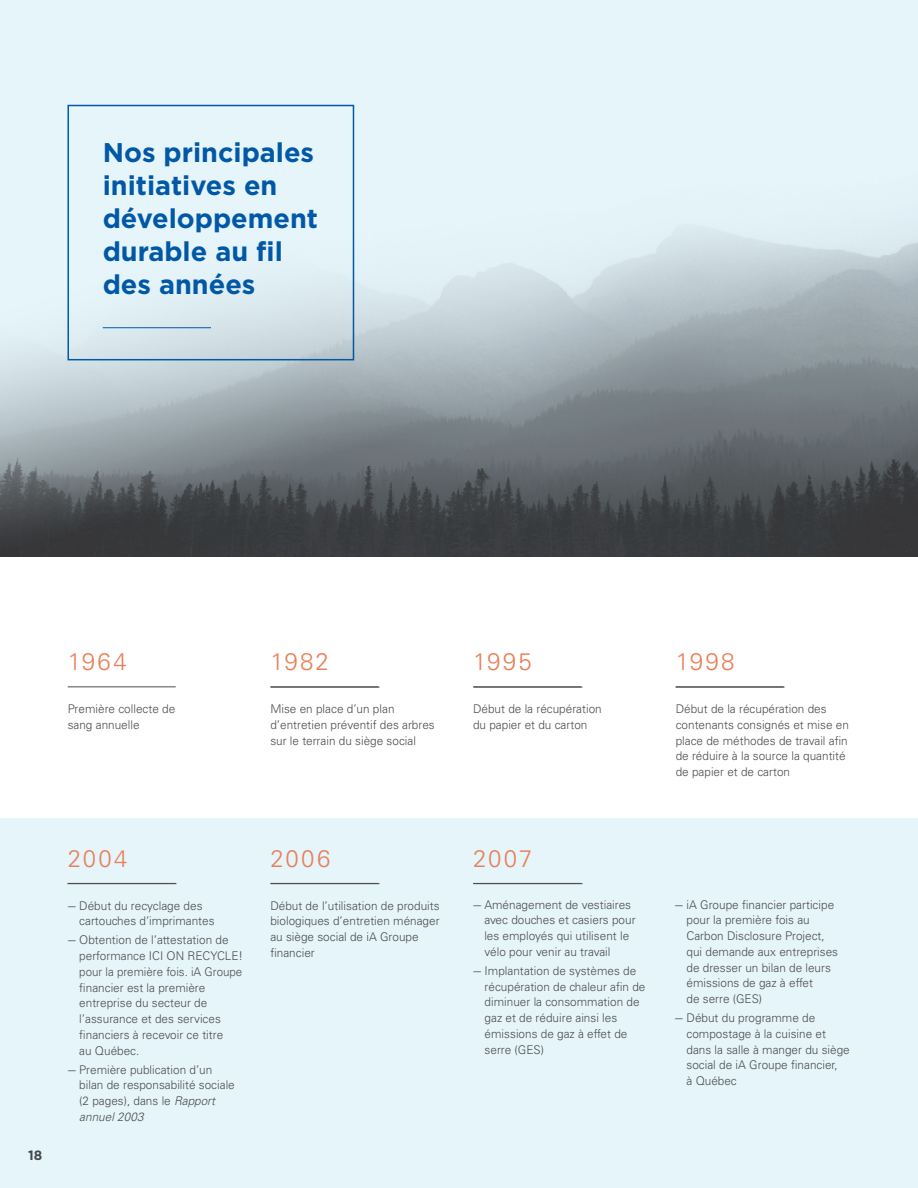
<style>
.page{position:relative;width:918px;height:1188px;background:#fff}
.page>*{position:absolute;margin:0;border:0;box-sizing:border-box;transform-origin:0 0}
.t1{font:700 27px/33px "Gotham";color:#0158a6}
.t2{font:300 24px "Univers";letter-spacing:.1em;color:#e88059}
.t3{font:700 13.5px "Gotham";color:#4b4c4d}
.t4{font:300 12px/15.8px "Univers";color:#4b4c4d;scale:2.5 1}
.t5{font:300 12px/15.8px "Univers";color:#4b4c4d}
.s1{font-style:italic}
</style>
<div class="page">
<div style="left:0;top:819px;width:918px;height:369px;background:#e6f5fa"></div>
<hr style="left:68px;top:686px;width:108px;height:1px;background:#4b4c4d">
<hr style="left:270px;top:686px;width:108px;height:1px;background:#4b4c4d">
<hr style="left:270px;top:883px;width:108px;height:1px;background:#4b4c4d">
<hr style="left:473px;top:686px;width:108px;height:1px;background:#4b4c4d">
<hr style="left:676px;top:686px;width:108px;height:1px;background:#4b4c4d">
<hr style="left:473px;top:883px;width:108px;height:1px;background:#4b4c4d">
<hr style="left:68px;top:883px;width:109px;height:1px;background:#4b4c4d">
<hr style="left:271px;top:687px;width:109px;height:1px;background:#4b4c4d">
<hr style="left:271px;top:883px;width:109px;height:1px;background:#4b4c4d">
<hr style="left:474px;top:687px;width:109px;height:1px;background:#4b4c4d">
<hr style="left:474px;top:883px;width:109px;height:1px;background:#4b4c4d">
<hr style="left:676px;top:687px;width:109px;height:1px;background:#4b4c4d">
<div style="left:0;top:0;width:918px;height:556px;background:#e6f5fa"></div>
<img style="left:0;top:124px;width:918px;height:432px">
<hr style="left:103px;top:327px;width:108px;height:1px;background:#0158a6">
<div style="left:68px;top:105px;width:286px;height:255px;border:2px solid #0158a6"></div>
<h1 class="t1" style="left:103px;top:135px;width:217px">Nos principales initiatives en développement durable au fil des années</h1>
<h2 class="t2" style="left:68px;top:647px;width:61px">1964</h2>
<p class="t5" style="left:68px;top:701px;width:109px">Première collecte de sang annuelle</p>
<h2 class="t2" style="left:270px;top:647px;width:60px">1982</h2>
<p class="t5" style="left:270px;top:701px;width:166px">Mise en place d’un plan d’entretien préventif des arbres sur le terrain du siège social</p>
<p class="t3" style="left:28px;top:1147px;width:16px">18</p>
<h2 class="t2" style="left:68px;top:844px;width:61px">2004</h2>
<p class="t4" style="left:79px;top:897px;width:56px;text-indent:-12px">-Début du recyclage des cartouches d’imprimantes</p>
<p class="t4" style="left:79px;top:932px;width:67px;text-indent:-12px">-Obtention de l’attestation de performance ICI ON RECYCLE! pour la première fois. iA Groupe financier est la première entreprise du secteur de l’assurance et des services financiers à recevoir ce titre<br>au Québec.</p>
<p class="t4" style="left:79px;top:1061px;width:64px;text-indent:-12px">-Première publication d’un bilan de responsabilité sociale (2 pages), dans le <span class="s1">Rapport annuel 2003</span></p>
<h2 class="t2" style="left:270px;top:844px;width:62px">2006</h2>
<p class="t5" style="left:270px;top:897px;width:171px">Début de l’utilisation de produits biologiques d’entretien ménager au siège social de iA Groupe financier</p>
<h2 class="t2" style="left:473px;top:647px;width:60px">1995</h2>
<p class="t5" style="left:473px;top:701px;width:130px">Début de la récupération du papier et du carton</p>
<h2 class="t2" style="left:473px;top:844px;width:60px">2007</h2>
<p class="t4" style="left:484px;top:897px;width:62px;text-indent:-11px">-Aménagement de vestiaires avec douches et casiers pour les employés qui utilisent le vélo pour venir au travail</p>
<p class="t4" style="left:485px;top:963px;width:66px;text-indent:-12px">-Implantation de systèmes de récupération de chaleur afin de diminuer la consommation de gaz et de réduire ainsi les émissions de gaz à effet de serre (GES)</p>
<h2 class="t2" style="left:676px;top:647px;width:60px">1998</h2>
<p class="t5" style="left:676px;top:701px;width:175px">Début de la récupération des contenants consignés et mise en place de méthodes de travail afin de réduire à la source la quantité de papier et de carton</p>
<p class="t4" style="left:687px;top:897px;width:62px;text-indent:-12px">-iA Groupe financier participe pour la première fois au<br>Carbon Disclosure Project, qui demande aux entreprises de dresser un bilan de leurs émissions de gaz à effet<br>de serre (GES)</p>
<p class="t4" style="left:687px;top:1010px;width:67px;text-indent:-12px">-Début du programme de compostage à la cuisine et dans la salle à manger du siège social de iA Groupe financier,<br>à Québec</p>
</div>
